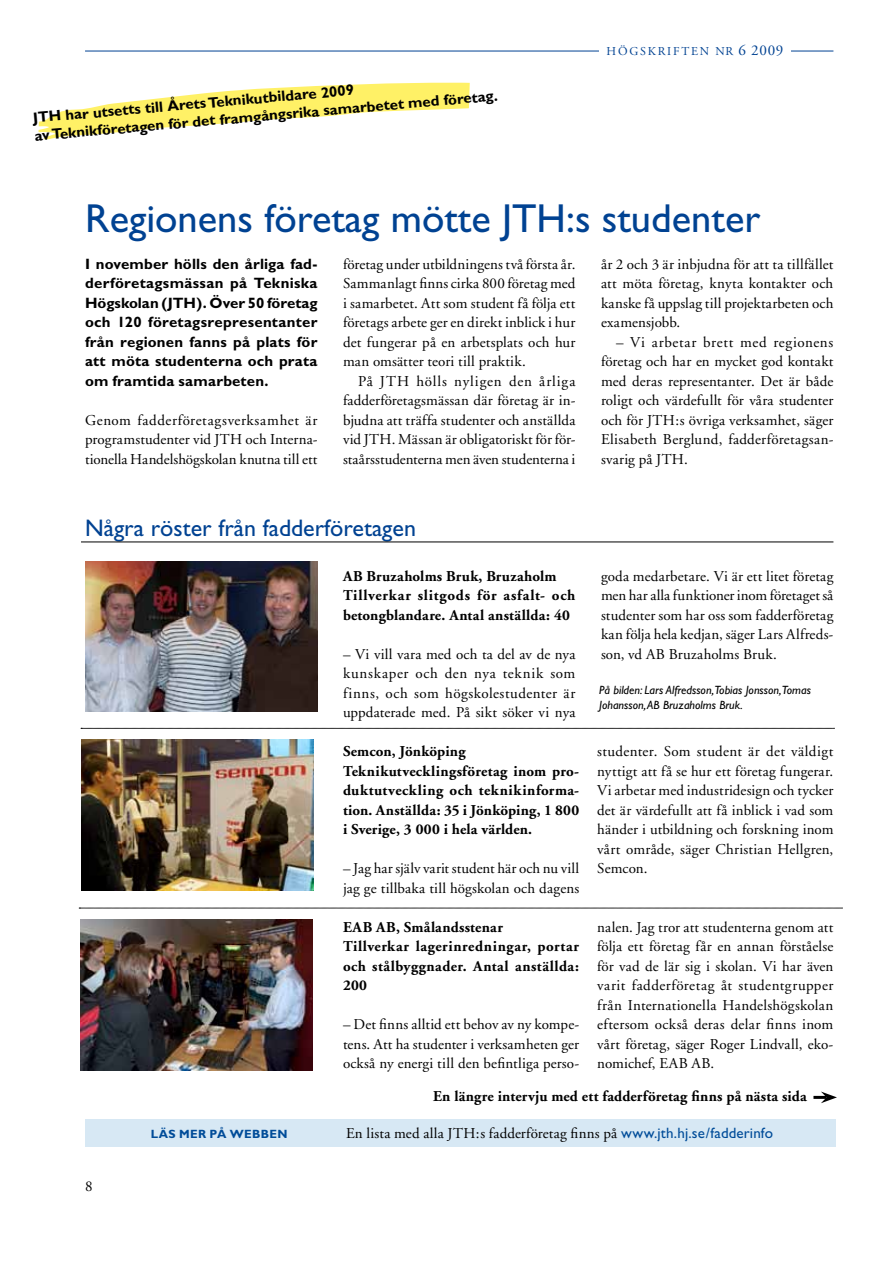
<style>
.page{position:relative;width:893px;height:1263px;background:#fff}
.page>*{position:absolute;margin:0;border:0;box-sizing:border-box;transform-origin:0 0}
.t1{font:40.5px "Gill Sans";color:#004292}
.t2{font:24px "Gill Sans";color:#004292}
.t3{font:15px/19.5px "Adobe Garamond";letter-spacing:.01em;color:#000;text-align:justify}
.t4{font:700 15px/19.5px "Adobe Garamond";letter-spacing:.025em;color:#000}
.t5{font:700 15px/19.5px "Gill Sans";letter-spacing:.01em;color:#000;text-align:justify}
.t6{font:italic 12px/14.4px "Gill Sans";color:#000}
.t7{font:12px "Adobe Garamond";letter-spacing:.15em;color:#004292}
.t8{font:700 12px "Gill Sans";color:#004c99}
.s1{font-size:15px}
.s2{font-family:"Gill Sans";color:#004c99}
</style>
<div class="page">
<hr style="left:85px;top:51px;width:748px;height:1px;background:#004292">
<div style="left:599px;top:44px;width:192px;height:20px;background:#fff"></div>
<svg style="left:38px;top:82px;width:432px;height:58px"></svg>
<div style="left:85px;top:1119px;width:751px;height:28px;background:#d7e8f4"></div>
<img style="left:85px;top:562px;width:232px;height:150px">
<hr style="left:81px;top:542px;width:752px;height:1px;background:#000">
<svg style="left:79px;top:908px;width:763px;height:1px"></svg>
<img style="left:82px;top:739px;width:231px;height:151px">
<svg style="left:81px;top:728px;width:753px;height:1px"></svg>
<hr style="left:813px;top:1096px;width:14px;height:3px;background:#000">
<svg style="left:821px;top:1091px;width:16px;height:12px"></svg>
<img style="left:81px;top:920px;width:231px;height:151px">
<p class="t5" style="left:32px;top:109px;width:466px;line-height:18px;rotate:-5deg">JTH har utsetts till Årets Teknikutbildare 2009<br>av Teknikföretagen för det framgångsrika samarbetet med företag.</p>
<p class="t7" style="left:607px;top:44px;width:178px">HÖGSKRIFTEN NR <span class="s1">6 2009</span></p>
<h1 class="t1" style="left:85px;top:195px;width:677px">Regionens företag mötte JTH:s studenter</h1>
<p class="t5" style="left:85px;top:254px;width:234px">I november hölls den årliga fad&shy;derföretagsmässan på Tekniska Högskolan (JTH). Över 50 företag och 120 företagsrepresentanter från regionen fanns på plats för att möta studenterna och prata om framtida samarbeten.</p>
<p class="t3" style="left:85px;top:410px;width:234px">Genom fadderföretagsverksamhet är programstudenter vid JTH och Interna&shy;tionella Handelshögskolan knutna till ett</p>
<p class="t3" style="left:343px;top:254px;width:234px">företag under utbildningens två första år.<br>Sammanlagt finns cirka 800 företag med i samarbetet. Att som student få följa ett företags arbete ger en direkt inblick i hur det fungerar på en arbetsplats och hur man omsätter teori till praktik.</p>
<p class="t3" style="left:343px;top:371px;width:234px;text-indent:15px">På JTH hölls nyligen den årliga fadderföretagsmässan där företag är in&shy;bjudna att träffa studenter och anställda vid JTH. Mässan är obligatoriskt för för&shy;staårsstudenterna men även studenterna i</p>
<p class="t3" style="left:601px;top:254px;width:234px">år 2 och 3 är inbjudna för att ta tillfället att möta företag, knyta kontakter och kanske få uppslag till projektarbeten och examensjobb.</p>
<p class="t3" style="left:601px;top:332px;width:234px;text-indent:15px">– Vi arbetar brett med regionens företag och har en mycket god kontakt med deras representanter. Det är både roligt och värdefullt för våra studenter och för JTH:s övriga verksamhet, säger Elisabeth Berglund, fadderföretagsan&shy;svarig på JTH.</p>
<h2 class="t2" style="left:85px;top:514px;width:332px">Några röster från fadderföretagen</h2>
<p class="t4" style="left:343px;top:566px;width:234px">AB Bruzaholms Bruk, Bruzaholm<br>Tillverkar slitgods för asfalt- och betongblandare. Antal anställda: 40</p>
<p class="t3" style="left:343px;top:644px;width:234px">– Vi vill vara med och ta del av de nya kunskaper och den nya teknik som finns, och som högskolestudenter är uppdaterade med. På sikt söker vi nya</p>
<p class="t4" style="left:343px;top:742px;width:238px">Semcon, Jönköping<br>Teknikutvecklingsföretag inom pro&shy;duktutveckling och teknikinforma&shy;tion. Anställda: 35 i Jönköping, 1 800 i Sverige, 3 000 i hela världen.</p>
<p class="t3" style="left:343px;top:859px;width:238px">– Jag har själv varit student här och nu vill jag ge tillbaka till högskolan och dagens</p>
<p class="t4" style="left:343px;top:917px;width:238px">EAB AB, Smålandsstenar<br>Tillverkar lagerinredningar, portar och stålbyggnader. Antal anställda:<br>200</p>
<p class="t3" style="left:343px;top:1015px;width:238px">– Det finns alltid ett behov av ny kompe&shy;tens. Att ha studenter i verksamheten ger också ny energi till den befintliga perso-</p>
<p class="t3" style="left:601px;top:566px;width:234px">goda medarbetare. Vi är ett litet företag men har alla funktioner inom företaget så studenter som har oss som fadderföretag kan följa hela kedjan, säger Lars Alfreds&shy;son, vd AB Bruzaholms Bruk.</p>
<p class="t6" style="left:599px;top:683px;width:213px">På bilden: Lars Alfredsson,Tobias Jonsson,Tomas<br>Johansson, AB Bruzaholms Bruk.</p>
<p class="t3" style="left:597px;top:742px;width:238px">studenter. Som student är det väldigt nyttigt att få se hur ett företag fungerar.<br>Vi arbetar med industridesign och tycker det är värdefullt att få inblick i vad som händer i utbildning och forskning inom vårt område, säger Christian Hellgren, Semcon.</p>
<p class="t3" style="left:597px;top:917px;width:238px">nalen. Jag tror att studenterna genom att följa ett företag får en annan förståelse för vad de lär sig i skolan. Vi har även varit fadderföretag åt studentgrupper från Internationella Handelshögskolan eftersom också deras delar finns inom vårt företag, säger Roger Lindvall, eko&shy;nomichef, EAB AB.</p>
<p class="t4" style="left:433px;top:1087px;width:375px">En längre intervju med ett fadderföretag finns på nästa sida</p>
<p class="t3" style="left:85px;top:1177px;width:9px">8</p>
<p class="t8" style="left:151px;top:1127px;width:38px">Läs mer</p>
<p class="t8" style="left:210px;top:1127px;width:44px">på w ebben</p>
<p class="t3" style="left:346px;top:1124px;width:428px">En lista med alla JTH:s fadderföretag finns på <span class="s2">www.jth.hj.se/fadderinfo</span></p>
</div>
